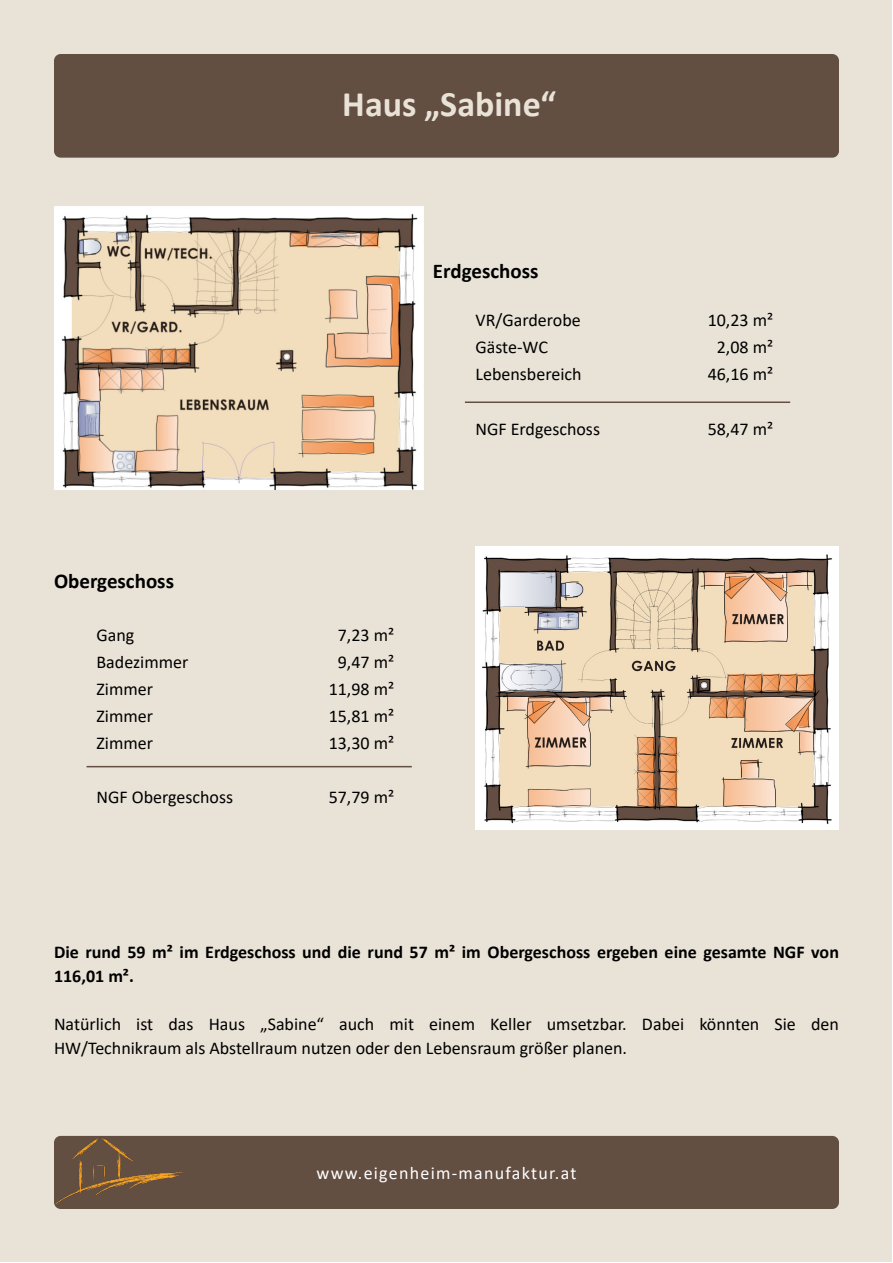
<style>
.page{position:relative;width:893px;height:1263px;background:#fff}
.page>*{position:absolute;margin:0;border:0;box-sizing:border-box;transform-origin:0 0}
.t1{font:700 36px "Calibri";color:#e9e3d7}
.t2{font:700 21px "Calibri";color:#000}
.t3{font:18px/24px "Calibri";color:#000}
.t4{font:700 18px/24px "Calibri";color:#000}
.t5{font:18px "Calibri";letter-spacing:.07em;color:#fff}
</style>
<div class="page">
<div style="left:0;top:0;width:891px;height:1261px;background:#e9e3d7"></div>
<div style="left:54px;top:1136px;width:785px;height:73px;background:#634e42;border-radius:7px"></div>
<img style="left:54px;top:1136px;width:130px;height:73px">
<div style="left:54px;top:54px;width:785px;height:104px;background:#634e42;border-radius:7px"></div>
<hr style="left:465px;top:401px;width:325px;height:2px;background:#634e42">
<hr style="left:87px;top:766px;width:325px;height:1px;background:#634e42">
<img style="left:54px;top:207px;width:369px;height:283px">
<img style="left:476px;top:546px;width:363px;height:283px">
<h1 class="t1" style="left:342px;top:78px;width:215px">Haus „Sabine“</h1>
<p class="t2" style="left:433px;top:256px;width:107px">Erdgeschoss</p>
<p class="t3" style="left:475px;top:308px;width:107px">VR/Garderobe</p>
<p class="t3" style="left:708px;top:308px;width:67px">10,23 m²</p>
<p class="t3" style="left:475px;top:335px;width:74px">Gäste-WC</p>
<p class="t3" style="left:717px;top:335px;width:58px">2,08 m²</p>
<p class="t3" style="left:475px;top:362px;width:108px">Lebensbereich</p>
<p class="t3" style="left:708px;top:362px;width:67px">46,16 m²</p>
<p class="t3" style="left:475px;top:416px;width:126px">NGF Erdgeschoss</p>
<p class="t3" style="left:708px;top:416px;width:67px">58,47 m²</p>
<p class="t2" style="left:54px;top:567px;width:122px">Obergeschoss</p>
<p class="t3" style="left:97px;top:622px;width:39px">Gang</p>
<p class="t3" style="left:338px;top:622px;width:58px">7,23 m²</p>
<p class="t3" style="left:97px;top:649px;width:93px">Badezimmer</p>
<p class="t3" style="left:338px;top:649px;width:58px">9,47 m²</p>
<p class="t3" style="left:97px;top:676px;width:58px">Zimmer</p>
<p class="t3" style="left:329px;top:676px;width:67px">11,98 m²</p>
<p class="t3" style="left:97px;top:703px;width:58px">Zimmer</p>
<p class="t3" style="left:329px;top:703px;width:67px">15,81 m²</p>
<p class="t3" style="left:97px;top:730px;width:58px">Zimmer</p>
<p class="t3" style="left:329px;top:730px;width:67px">13,30 m²</p>
<p class="t3" style="left:97px;top:784px;width:138px">NGF Obergeschoss</p>
<p class="t3" style="left:329px;top:784px;width:67px">57,79 m²</p>
<p class="t4" style="left:54px;top:940px;width:786px">Die rund 59 m² im Erdgeschoss und die rund 57 m² im Obergeschoss ergeben eine gesamte NGF von<br>116,01 m².</p>
<p class="t3" style="left:54px;top:1011px;width:786px">Natürlich ist das Haus „Sabine“ auch mit einem Keller umsetzbar. Dabei könnten Sie den<br>HW/Technikraum als Abstellraum nutzen oder den Lebensraum größer planen.</p>
<p class="t5" style="left:317px;top:1161px;width:261px">www.eigenheim-manufaktur.at</p>
</div>
